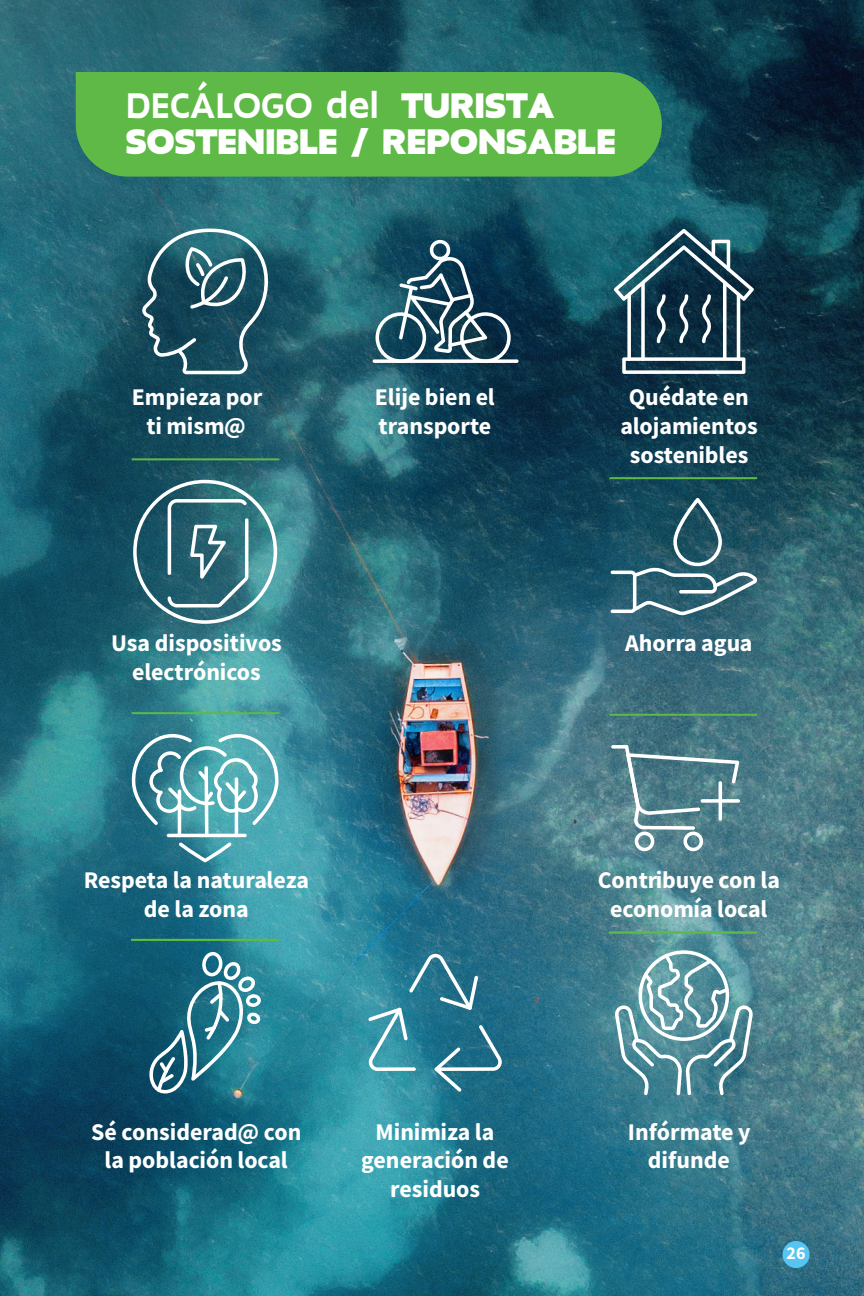
<style>
.page{position:relative;width:864px;height:1296px;background:#fff}
.page>*{position:absolute;margin:0;border:0;box-sizing:border-box;transform-origin:0 0}
.t1{font:700 40px/36px "Mac Sans";color:#fff}
.t2{font:24px/28.8px "Source Sans Variable";color:#fff;text-align:center}
.t3{font:18px "Source Sans Variable";color:#fff}
.s1{font-weight:400}
</style>
<div class="page">
<img style="left:1px;top:0;width:863px;height:1296px">
<div style="left:76px;top:72px;width:586px;height:105px;background:#5eb946"></div>
<svg style="left:142px;top:228px;width:129px;height:146px;background:#386877"></svg>
<svg style="left:375px;top:238px;width:136px;height:121px;background:#365e71"></svg>
<svg style="left:373px;top:359px;width:146px;height:4px"></svg>
<svg style="left:368px;top:954px;width:134px;height:138px;background:#3b879d"></svg>
<svg style="left:148px;top:952px;width:113px;height:142px;background:#3c8294"></svg>
<svg style="left:627px;top:293px;width:4px;height:68px"></svg>
<hr style="left:737px;top:293px;width:3px;height:68px;background:#fff;border-radius:2px">
<svg style="left:723px;top:281px;width:4px;height:79px"></svg>
<svg style="left:641px;top:281px;width:4px;height:80px"></svg>
<svg style="left:614px;top:229px;width:140px;height:114px;background:#365c6b"></svg>
<svg style="left:622px;top:357px;width:123px;height:17px"></svg>
<hr style="left:235px;top:777px;width:3px;height:60px;background:#fff;border-radius:2px">
<hr style="left:178px;top:789px;width:3px;height:48px;background:#fff;border-radius:2px">
<div style="left:204px;top:766px;width:5px;height:71px;background:#fff;border-radius:2px"></div>
<hr style="left:167px;top:834px;width:80px;height:3px;background:#fff;border-radius:2px">
<svg style="left:131px;top:732px;width:149px;height:93px"></svg>
<svg style="left:179px;top:842px;width:53px;height:20px"></svg>
<svg style="left:611px;top:498px;width:146px;height:117px;background:#3a6877"></svg>
<svg style="left:611px;top:745px;width:17px;height:4px"></svg>
<svg style="left:625px;top:745px;width:114px;height:106px;background:#648d97"></svg>
<svg style="left:615px;top:950px;width:138px;height:145px;background:#6ea0aa"></svg>
<svg style="left:133px;top:480px;width:144px;height:144px;background:#487f8a"></svg>
<hr style="left:132px;top:458px;width:147px;height:2px;background:#5eb946">
<hr style="left:132px;top:712px;width:147px;height:2px;background:#5eb946">
<hr style="left:131px;top:939px;width:148px;height:2px;background:#5eb946">
<hr style="left:609px;top:477px;width:148px;height:2px;background:#5eb946">
<hr style="left:609px;top:932px;width:148px;height:2px;background:#5eb946">
<hr style="left:609px;top:714px;width:148px;height:2px;background:#5eb946">
<img style="left:0;top:0;width:1px;height:1296px">
<div style="left:783px;top:1241px;width:27px;height:27px;background:#58c4f2;border-radius:50%"></div>
<hr style="left:719px;top:781px;width:3px;height:40px;background:#fff;border-radius:2px">
<svg style="left:701px;top:799px;width:39px;height:4px"></svg>
<h1 class="t1" style="left:126px;top:89px;width:492px"><span class="s1">DECÁLOGO del</span> TURISTA<br>SOSTENIBLE / REPONSABLE</h1>
<p class="t2" style="left:132px;top:383px;width:132px">Empieza por ti mism@</p>
<p class="t2" style="left:375px;top:383px;width:122px;text-align:left">Elije bien el transporte</p>
<p class="t2" style="left:111px;top:629px;width:172px">Usa dispositivos electrónicos</p>
<p class="t2" style="left:84px;top:866px;width:227px">Respeta la naturaleza</p>
<p class="t2" style="left:144px;top:895px;width:107px">de la zona</p>
<p class="t2" style="left:91px;top:1118px;width:212px">Sé considerad@ con la población local</p>
<p class="t2" style="left:375px;top:1118px;width:120px">Minimiza la</p>
<p class="t2" style="left:361px;top:1146px;width:149px">generación de residuos</p>
<p class="t2" style="left:621px;top:383px;width:139px">Quédate en alojamientos sostenibles</p>
<p class="t2" style="left:625px;top:629px;width:129px">Ahorra agua</p>
<p class="t2" style="left:598px;top:866px;width:184px">Contribuye con la economía local</p>
<p class="t2" style="left:628px;top:1118px;width:124px">Infórmate y difunde</p>
<p class="t3" style="left:787px;top:1242px;width:21px">26</p>
<p class="t3" style="left:803px;top:1246px;width:21px">26</p>
</div>
